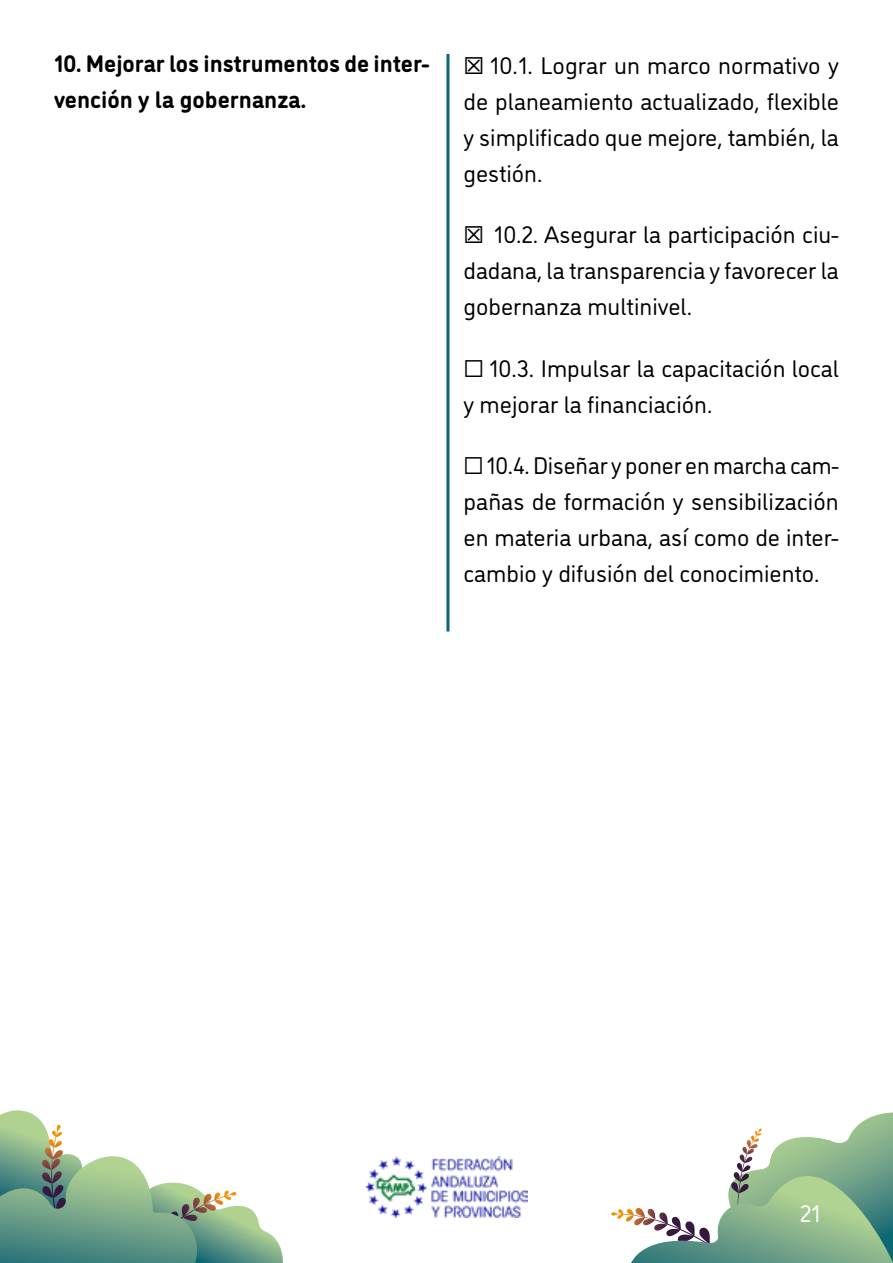
<style>
.page{position:relative;width:893px;height:1263px;background:#fff}
.page>*{position:absolute;margin:0;border:0;box-sizing:border-box;transform-origin:0 0}
.Body{font:24px/36px "DI Nosaur";color:#000;text-align:justify}
.Body-2{font:700 24px/36px "DI Nosaur";color:#000}
.t1{font:24px "DI Nosaur";color:#fff}
</style>
<div class="page">
<svg style="left:0;top:1110px;width:283px;height:153px"></svg>
<svg style="left:611px;top:1112px;width:282px;height:151px"></svg>
<img style="left:366px;top:1156px;width:161px;height:61px">
<hr style="left:446px;top:54px;width:3px;height:577px;background:#096873">
<p class="Body-2" style="left:54px;top:44px;width:377px">10. Mejorar los instrumentos de inter&shy;vención y la gobernanza.</p>
<p class="Body" style="left:463px;top:46px;width:377px">☒ 10.1. Lograr un marco normativo y de planeamiento actualizado, flexible y simplificado que mejore, también, la gestión.</p>
<p class="Body" style="left:463px;top:215px;width:377px">☒ 10.2. Asegurar la participación ciu&shy;dadana, la transparencia y favorecer la gobernanza multinivel.</p>
<p class="Body" style="left:463px;top:349px;width:377px">☐ 10.3. Impulsar la capacitación local y mejorar la financiación.</p>
<p class="Body" style="left:463px;top:446px;width:377px">☐10.4. Diseñar y poner en marcha cam&shy;pañas de formación y sensibilización en materia urbana, así como de inter&shy;cambio y difusión del conocimiento.</p>
<p class="t1" style="left:800px;top:1197px;width:22px">21</p>
</div>
